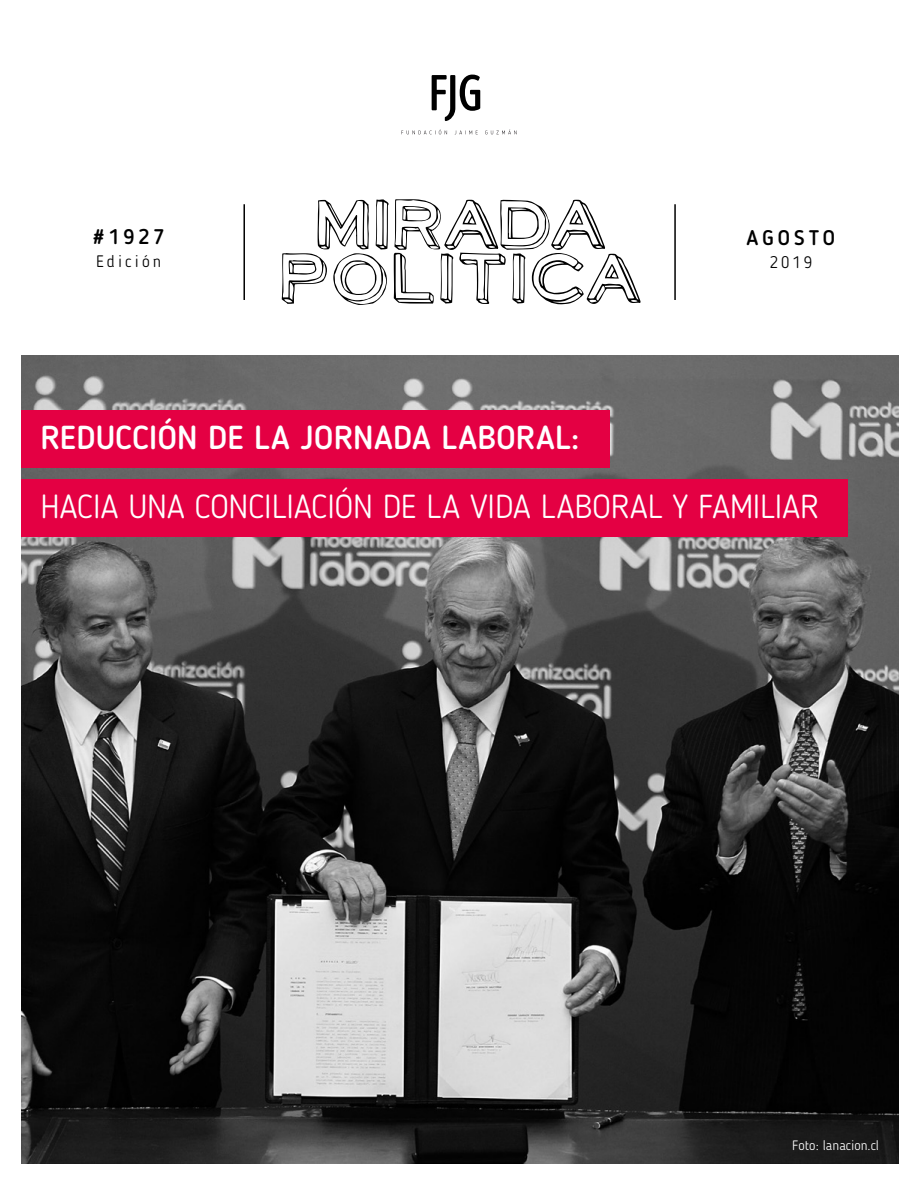
<style>
.page{position:relative;width:918px;height:1188px;background:#fff}
.page>*{position:absolute;margin:0;border:0;box-sizing:border-box;transform-origin:0 0}
.t1{font:300 33px "Blogger Sans";color:#fff}
.t2{font:500 33px "Blogger Sans";letter-spacing:.01em;color:#fff}
.t3{font:500 21px "Blogger Sans";letter-spacing:.19em;color:#000}
.t4{font:300 16.5px "Blogger Sans";letter-spacing:.19em;color:#000}
.t5{font:300 13.5px "Blogger Sans";color:#fff}
</style>
<div class="page">
<hr style="left:243px;top:204px;width:2px;height:96px;background:#000">
<hr style="left:674px;top:204px;width:2px;height:96px;background:#000">
<svg style="left:432px;top:75px;width:48px;height:46px"></svg>
<svg style="left:401px;top:129px;width:46px;height:5px"></svg>
<svg style="left:455px;top:130px;width:23px;height:4px"></svg>
<svg style="left:485px;top:129px;width:32px;height:5px"></svg>
<img style="left:21px;top:356px;width:877px;height:808px">
<svg style="left:282px;top:199px;width:359px;height:106px"></svg>
<div style="left:22px;top:410px;width:588px;height:58px;background:#e40043"></div>
<div style="left:22px;top:479px;width:826px;height:58px;background:#e40043"></div>
<p class="t3" style="left:93px;top:224px;width:73px">#1927</p>
<p class="t4" style="left:96px;top:251px;width:67px">Edición</p>
<p class="t3" style="left:747px;top:225px;width:90px">AGOSTO</p>
<p class="t4" style="left:770px;top:252px;width:44px">2019</p>
<p class="t2" style="left:40px;top:418px;width:541px">REDUCCIÓN DE LA JORNADA LABORAL:</p>
<p class="t1" style="left:40px;top:487px;width:780px">HACIA UNA CONCILIACIÓN DE LA VIDA LABORAL Y FAMILIAR</p>
<p class="t5" style="left:792px;top:1138px;width:88px">Foto: lanacion.cl</p>
</div>
